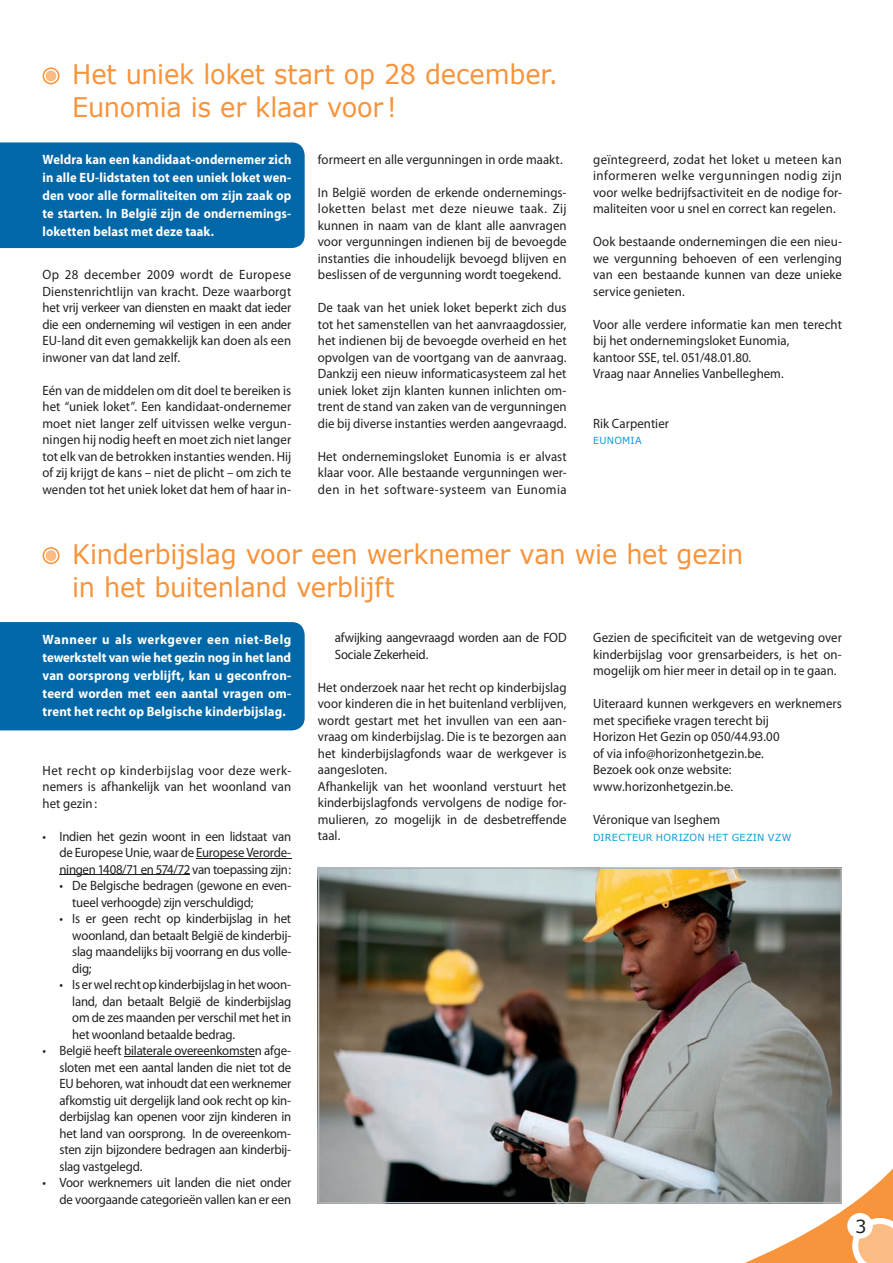
<style>
.page{position:relative;width:893px;height:1263px;background:#fff}
.page>*{position:absolute;margin:0;border:0;box-sizing:border-box;transform-origin:0 0}
.t1{font:27px/33px "Verdana";letter-spacing:-.01em;color:#f7943c;scale:.95 1}
.t2{font:18px "Verdana";color:#231f20}
.t3{font:13.5px/16.5px "Myriad Pro";color:#231f20;text-align:justify;scale:.95 1}
.t4{font:700 13.5px/18px "Myriad Pro";letter-spacing:.01em;color:#fff;text-align:justify;scale:.95 1}
.t5{font:700 13.5px/18px "Myriad Pro";letter-spacing:.01em;color:#fff;text-align:justify;scale:.93 1}
.t6{font:9.75px "Verdana";letter-spacing:.02em;color:#069ddc}
</style>
<div class="page">
<div style="left:0;top:622px;width:305px;height:108px;background:#0068a9"></div>
<svg style="left:43px;top:547px;width:17px;height:17px"></svg>
<svg style="left:44px;top:549px;width:14px;height:13px"></svg>
<hr style="left:196px;top:858px;width:95px;height:1px;background:#231f20">
<hr style="left:60px;top:874px;width:130px;height:1px;background:#231f20">
<hr style="left:124px;top:1056px;width:131px;height:1px;background:#231f20">
<div style="left:0;top:142px;width:305px;height:106px;background:#0068a9"></div>
<svg style="left:43px;top:67px;width:17px;height:17px"></svg>
<svg style="left:44px;top:69px;width:14px;height:14px"></svg>
<img style="left:318px;top:867px;width:524px;height:336px">
<svg style="left:714px;top:1153px;width:179px;height:110px"></svg>
<h1 class="t1" style="left:72px;top:57px;width:513px">Het uniek loket start op 28 december.<br>Eunomia is er klaar voor !</h1>
<p class="t5" style="left:43px;top:151px;width:269px">Weldra kan een kandidaat-ondernemer zich in alle EU-lidstaten tot een uniek loket wen&shy;den voor alle formaliteiten om zijn zaak op te starten. In België zijn de ondernemings&shy;loketten belast met deze taak.</p>
<p class="t3" style="left:43px;top:268px;width:263px">Op 28 december 2009 wordt de Europese Dienstenrichtlijn van kracht. Deze waarborgt het vrij verkeer van diensten en maakt dat ieder die een onderneming wil vestigen in een ander EU-land dit even gemakkelijk kan doen als een inwoner van dat land zelf.</p>
<p class="t3" style="left:43px;top:383px;width:263px">Eén van de middelen om dit doel te bereiken is het “uniek loket”. Een kandidaat-ondernemer moet niet langer zelf uitvissen welke vergun&shy;ningen hij nodig heeft en moet zich niet langer tot elk van de betrokken instanties wenden. Hij of zij krijgt de kans – niet de plicht – om zich te wenden tot het uniek loket dat hem of haar in-</p>
<p class="t3" style="left:318px;top:152px;width:259px">formeert en alle vergunningen in orde maakt.</p>
<p class="t3" style="left:318px;top:185px;width:263px">In België worden de erkende ondernemings&shy;loketten belast met deze nieuwe taak. Zij kunnen in naam van de klant alle aanvragen voor vergunningen indienen bij de bevoegde instanties die inhoudelijk bevoegd blijven en beslissen of de vergunning wordt toegekend.</p>
<p class="t3" style="left:318px;top:300px;width:263px">De taak van het uniek loket beperkt zich dus tot het samenstellen van het aanvraagdossier, het indienen bij de bevoegde overheid en het opvolgen van de voortgang van de aanvraag.<br>Dankzij een nieuw informaticasysteem zal het uniek loket zijn klanten kunnen inlichten om&shy;trent de stand van zaken van de vergunningen die bij diverse instanties werden aangevraagd.</p>
<p class="t3" style="left:318px;top:449px;width:263px">Het ondernemingsloket Eunomia is er alvast klaar voor. Alle bestaande vergunningen wer&shy;den in het software-systeem van Eunomia</p>
<p class="t3" style="left:593px;top:152px;width:263px">geïntegreerd, zodat het loket u meteen kan informeren welke vergunningen nodig zijn voor welke bedrijfsactiviteit en de nodige for&shy;maliteiten voor u snel en correct kan regelen.</p>
<p class="t3" style="left:593px;top:234px;width:263px">Ook bestaande ondernemingen die een nieu&shy;we vergunning behoeven of een verlenging van een bestaande kunnen van deze unieke service genieten.</p>
<p class="t3" style="left:593px;top:317px;width:263px;text-align:left">Voor alle verdere informatie kan men terecht bij het ondernemingsloket Eunomia,<br>kantoor SSE, tel. 051/48.01.80.<br>Vraag naar Annelies Vanbelleghem.</p>
<p class="t3" style="left:593px;top:416px;width:81px">Rik Carpentier</p>
<p class="t6" style="left:593px;top:435px;width:50px">EUNOMIA</p>
<h1 class="t1" style="left:72px;top:537px;width:708px">Kinderbijslag voor een werknemer van wie het gezin in het buitenland verblijft</h1>
<p class="t4" style="left:43px;top:631px;width:263px">Wanneer u als werkgever een niet-Belg tewerkstelt van wie het gezin nog in het land van oorsprong verblijft, kan u geconfron&shy;teerd worden met een aantal vragen om&shy;trent het recht op Belgische kinderbijslag.</p>
<p class="t3" style="left:43px;top:763px;width:263px">Het recht op kinderbijslag voor deze werk&shy;nemers is afhankelijk van het woonland van het gezin :</p>
<p class="t3" style="left:60px;top:829px;width:245px;text-indent:-17px">• Indien het gezin woont in een lidstaat van de Europese Unie, waar de Europese Verorde&shy;ningen 1408/71 en 574/72 van toepassing zijn:</p>
<p class="t3" style="left:72px;top:878px;width:232px;text-indent:-13px">• De Belgische bedragen (gewone en even&shy;tueel verhoogde) zijn verschuldigd;</p>
<p class="t3" style="left:72px;top:911px;width:232px;text-indent:-13px">• Is er geen recht op kinderbijslag in het woonland, dan betaalt België de kinderbij&shy;slag maandelijks bij voorrang en dus volle&shy;dig;</p>
<p class="t3" style="left:72px;top:977px;width:232px;text-indent:-13px">• Is er wel recht op kinderbijslag in het woon&shy;land, dan betaalt België de kinderbijslag om de zes maanden per verschil met het in het woonland betaalde bedrag.</p>
<p class="t3" style="left:60px;top:1043px;width:245px;text-indent:-17px">• België heeft bilaterale overeenkomsten afge&shy;sloten met een aantal landen die niet tot de EU behoren, wat inhoudt dat een werknemer afkomstig uit dergelijk land ook recht op kin&shy;derbijslag kan openen voor zijn kinderen in het land van oorsprong. In de overeenkom&shy;sten zijn bijzondere bedragen aan kinderbij&shy;slag vastgelegd.</p>
<p class="t3" style="left:43px;top:1175px;width:263px;text-align:right">• Voor werknemers uit landen die niet onder de voorgaande categorieën vallen kan er een</p>
<p class="t3" style="left:335px;top:630px;width:245px">afwijking aangevraagd worden aan de FOD<br>Sociale Zekerheid.</p>
<p class="t3" style="left:318px;top:680px;width:263px;text-align:left">Het onderzoek naar het recht op kinderbijslag voor kinderen die in het buitenland verblijven, wordt gestart met het invullen van een aan&shy;vraag om kinderbijslag. Die is te bezorgen aan het kinderbijslagfonds waar de werkgever is aangesloten.<br>Afhankelijk van het woonland verstuurt het kinderbijslagfonds vervolgens de nodige for&shy;mulieren, zo mogelijk in de desbetreffende taal.</p>
<p class="t3" style="left:593px;top:630px;width:263px">Gezien de specificiteit van de wetgeving over kinderbijslag voor grensarbeiders, is het on&shy;mogelijk om hier meer in detail op in te gaan.</p>
<p class="t3" style="left:593px;top:696px;width:263px;text-align:left">Uiteraard kunnen werkgevers en werknemers met specifieke vragen terecht bij<br>Horizon Het Gezin op 050/44.93.00<br>of via info@horizonhetgezin.be.<br>Bezoek ook onze website: www.horizonhetgezin.be.</p>
<p class="t3" style="left:593px;top:812px;width:135px">Véronique van Iseghem</p>
<p class="t6" style="left:593px;top:831px;width:200px">DIRECTEUR HORIZON HET GEZIN VZW</p>
<h2 class="t2" style="left:855px;top:1214px;width:13px">3</h2>
</div>
